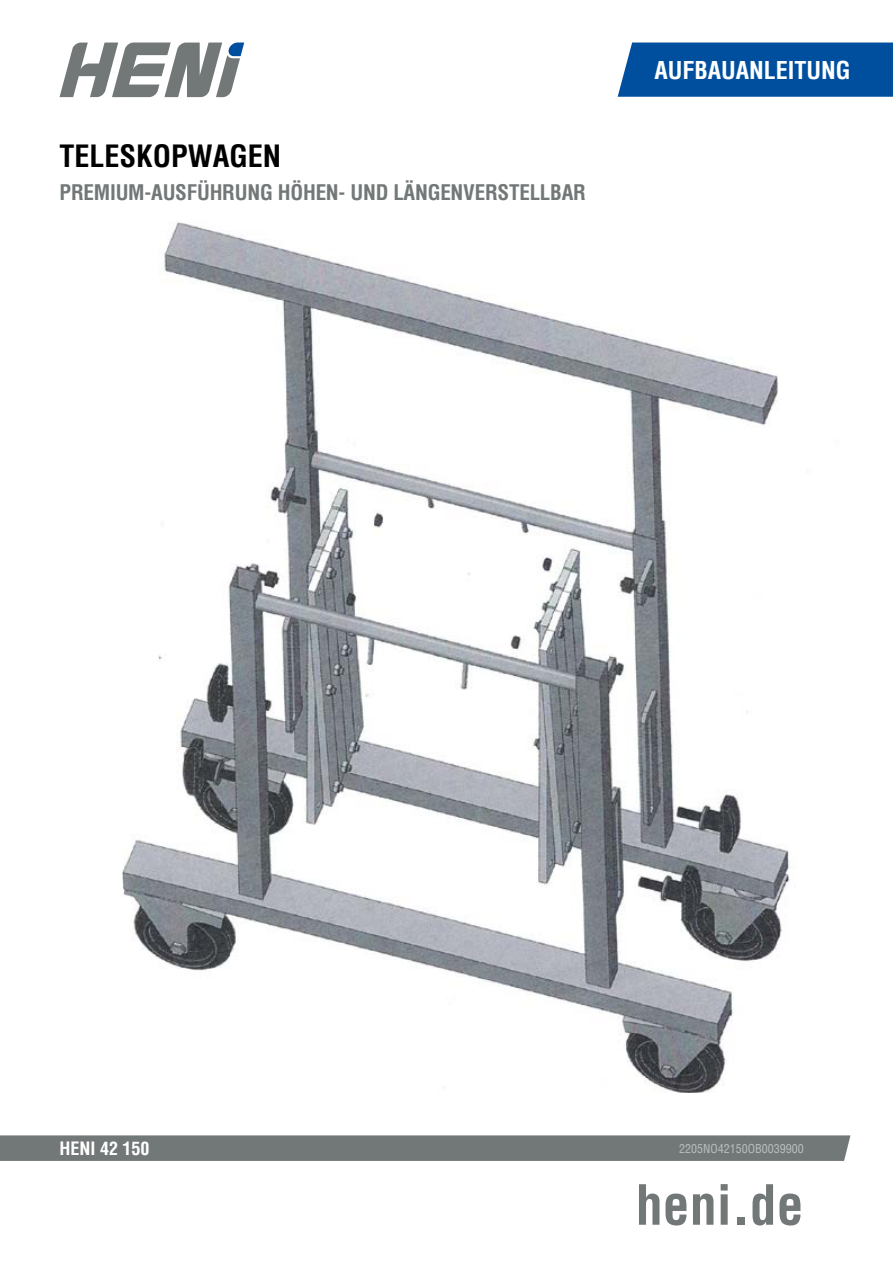
<style>
.page{position:relative;width:893px;height:1263px;background:#fff}
.page>*{position:absolute;margin:0;border:0;box-sizing:border-box;transform-origin:0 0}
.t1{font:700 condensed 54px "Helvetica";color:#727777}
.t2{font:700 condensed 30px "Helvetica";color:#000}
.t3{font:700 condensed 24px "Helvetica";color:#fff}
.t4{font:700 condensed 21px "Helvetica";letter-spacing:-.01em;color:#727777}
.t5{font:700 condensed 18px "Helvetica";color:#fff}
.t6{font:condensed 12px "Helvetica";color:#babebe}
</style>
<div class="page">
<svg style="left:60px;top:43px;width:184px;height:54px"></svg>
<div style="left:0;top:1135px;width:850px;height:26px;background:#727777"></div>
<img style="left:122px;top:222px;width:668px;height:871px">
<div style="left:618px;top:43px;width:275px;height:54px;background:#004f9f"></div>
<h2 class="t2" style="left:60px;top:136px;width:223px">TELESKOPWAGEN</h2>
<p class="t4" style="left:60px;top:178px;width:528px">PREMIUM-AUSFÜHRUNG HÖHEN- UND LÄNGENVERSTELLBAR</p>
<p class="t3" style="left:654px;top:54px;width:198px">AUFBAUANLEITUNG</p>
<p class="t5" style="left:60px;top:1136px;width:91px">HENI 42 150</p>
<p class="t6" style="left:679px;top:1140px;width:126px">2205NO42150OB0039900</p>
<h1 class="t1" style="left:636px;top:1169px;width:169px">heni.de</h1>
</div>
